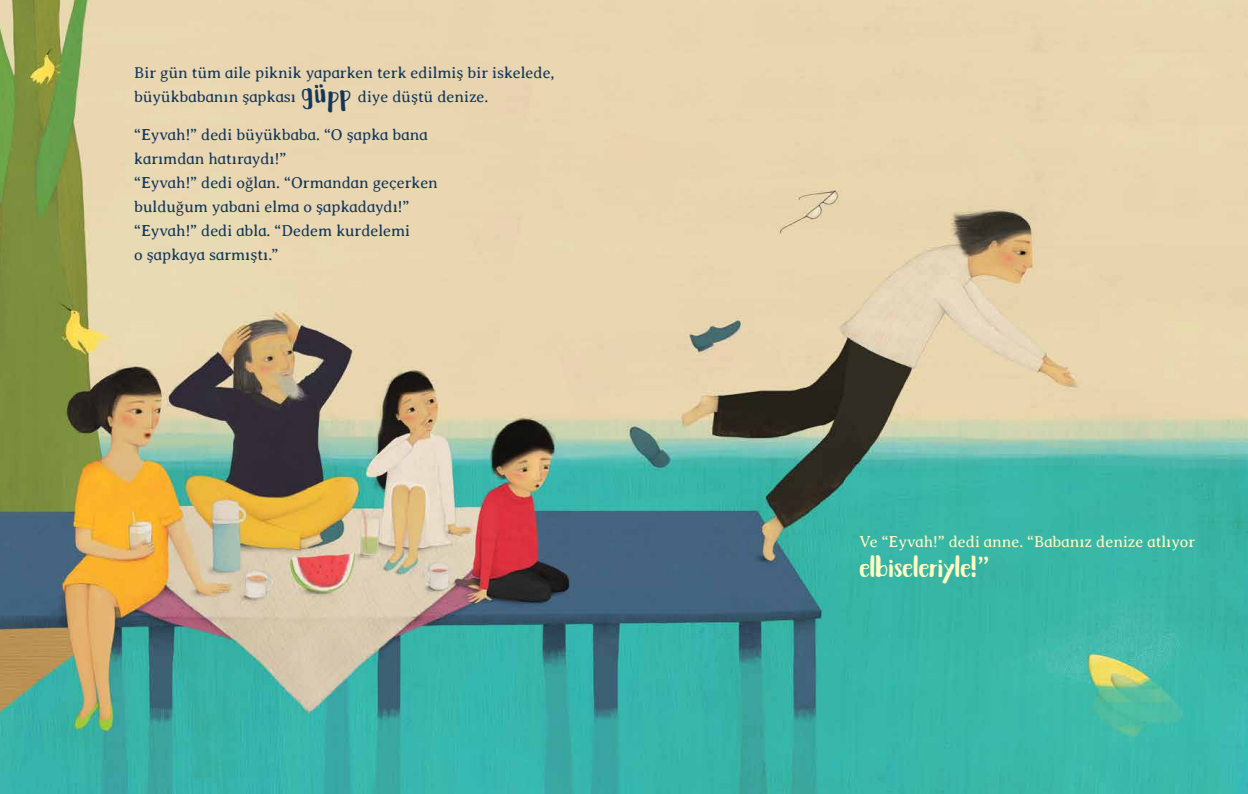
<style>
.page{position:relative;width:1248px;height:794px;background:#fff}
.page>*{position:absolute;margin:0;border:0;box-sizing:border-box;transform-origin:0 0}
.t1{font:30px "Fantai";color:#12375a}
.t2{font:29px "Fantai";letter-spacing:.02em;color:#fffac2}
.t3{font:300 16px/24px "Averia Serif Libre";color:#12375a}
.t4{font:300 16px "Averia Serif Libre";color:#fffac2}
.s1{font-family:"Averia Serif Libre";font-weight:300}
</style>
<div class="page">
<img style="left:0;top:0;width:1247px;height:794px">
<svg style="left:301px;top:84px;width:25px;height:26px"></svg>
<svg style="left:339px;top:89px;width:13px;height:22px"></svg>
<p class="t3" style="left:134px;top:60px;width:422px">Bir gün tüm aile piknik yaparken terk edilmiş bir iskelede, büyükbabanın şapkası</p>
<p class="t3" style="left:358px;top:84px;width:132px">diye düştü denize.</p>
<p class="t3" style="left:134px;top:123px;width:305px">“Eyvah!” dedi büyükbaba. “O şapka bana karımdan hatıraydı!”<br>“Eyvah!” dedi oğlan. “Ormandan geçerken bulduğum yabani elma o şapkadaydı!” “Eyvah!” dedi abla. “Dedem kurdelemi<br>o şapkaya sarmıştı.”</p>
<h1 class="t1" style="left:328px;top:77px;width:12px">p</h1>
<p class="t4" style="left:859px;top:533px;width:337px">Ve “Eyvah!” dedi anne. “Babanız denize atlıyor</p>
<h2 class="t2" style="left:859px;top:551px;width:131px">elbiseleriyle!<span class="s1">”</span></h2>
</div>
